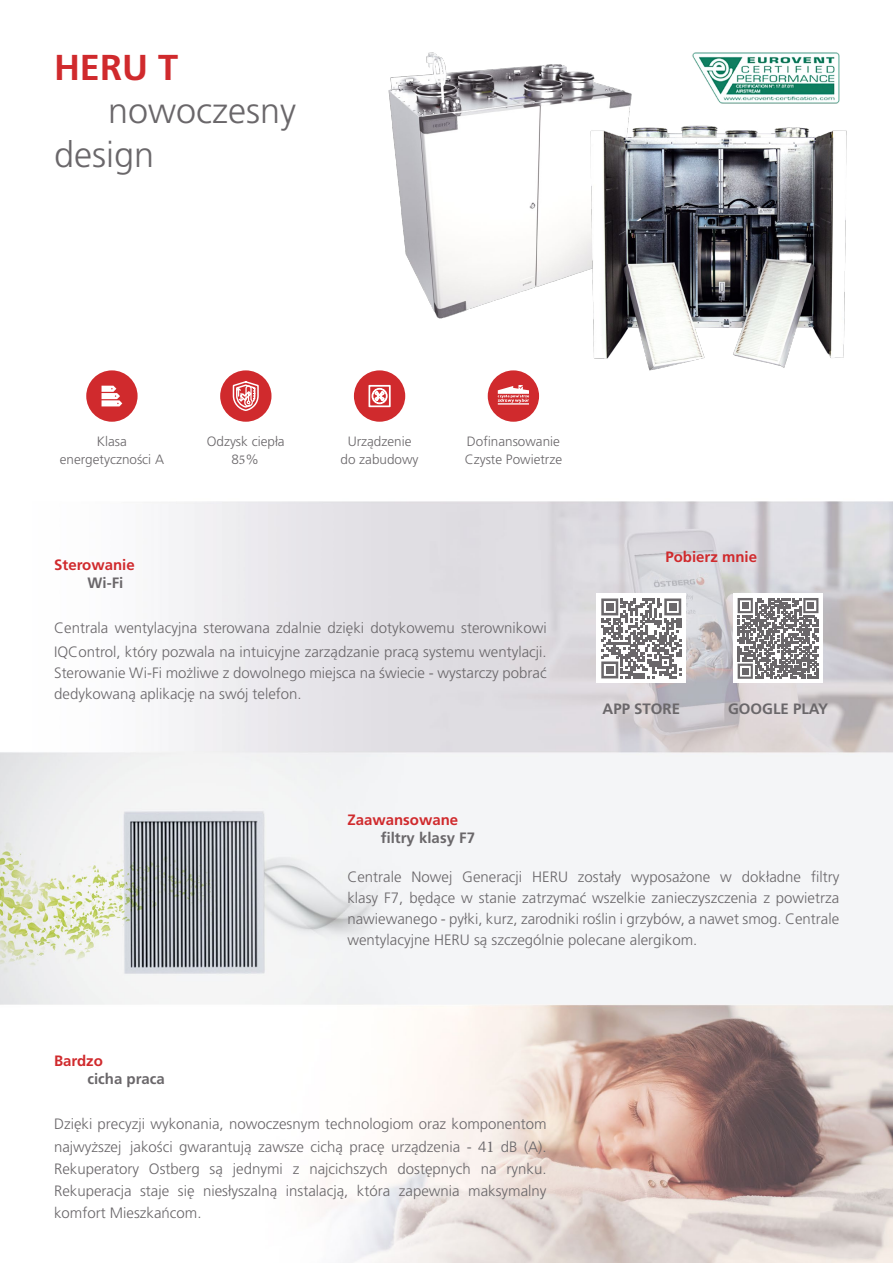
<style>
.page{position:relative;width:893px;height:1263px;background:#fff}
.page>*{position:absolute;margin:0;border:0;box-sizing:border-box;transform-origin:0 0}
.t1{font:300 36px/43.2px "Frutiger LT Pro";color:#6a676a}
.t2{font:700 36px "Frutiger LT Pro";color:#d02a2d}
.t3{font:300 15px/21px "Frutiger LT Pro";color:#6a676a}
.t4{font:700 15px "Frutiger LT Pro";color:#6a676a}
.t5{font:700 15px "Frutiger LT Pro";color:#d02a2d}
.t6{font:300 13.5px/18px "Frutiger LT Pro";color:#6a676a;text-align:center}
.s1{font-family:"Minion Pro";font-weight:400}
.s2{font-family:"Minion Pro";font-weight:400;font-size:16.5px}
</style>
<div class="page">
<img style="left:0;top:370px;width:893px;height:893px">
<img style="left:388px;top:52px;width:244px;height:267px">
<img style="left:580px;top:115px;width:279px;height:261px">
<div style="left:86px;top:370px;width:52px;height:52px;background:#d02a2d;border-radius:50%"></div>
<svg style="left:102px;top:386px;width:20px;height:20px"></svg>
<div style="left:220px;top:370px;width:51px;height:52px;background:#d02a2d;border-radius:50%"></div>
<div style="left:354px;top:370px;width:51px;height:52px;background:#d02a2d;border-radius:50%"></div>
<svg style="left:368px;top:385px;width:23px;height:22px"></svg>
<div style="left:488px;top:370px;width:51px;height:52px;background:#d02a2d;border-radius:50%"></div>
<svg style="left:498px;top:385px;width:31px;height:20px"></svg>
<svg style="left:232px;top:381px;width:27px;height:30px"></svg>
<img style="left:692px;top:52px;width:148px;height:52px">
<div style="left:596px;top:594px;width:90px;height:89px;background:#fff"></div>
<svg style="left:601px;top:598px;width:80px;height:80px"></svg>
<div style="left:606px;top:603px;width:7px;height:8px;background:#6a676a"></div>
<div style="left:669px;top:603px;width:7px;height:8px;background:#6a676a"></div>
<div style="left:606px;top:666px;width:7px;height:8px;background:#6a676a"></div>
<div style="left:733px;top:594px;width:90px;height:89px;background:#fff"></div>
<svg style="left:738px;top:598px;width:81px;height:81px"></svg>
<div style="left:742px;top:602px;width:7px;height:7px;background:#6a676a"></div>
<div style="left:808px;top:602px;width:6px;height:7px;background:#6a676a"></div>
<div style="left:742px;top:668px;width:7px;height:6px;background:#6a676a"></div>
<h1 class="t2" style="left:54px;top:46px;width:126px">HERU T</h1>
<h1 class="t1" style="left:54px;top:90px;width:244px;text-indent:54px">nowoczesny design</h1>
<p class="t6" style="left:60px;top:433px;width:106px">Klasa energetyczności A</p>
<p class="t6" style="left:207px;top:433px;width:79px">Odzysk ciepła<br>8<span class="s1">5</span>%</p>
<p class="t6" style="left:341px;top:433px;width:80px">Urządzenie do zabudowy</p>
<p class="t6" style="left:465px;top:433px;width:99px;text-align:left">Dofinansowanie<br>Czyste Powietrze</p>
<p class="t5" style="left:54px;top:556px;width:82px">Sterowanie</p>
<p class="t4" style="left:88px;top:574px;width:37px">Wi-Fi</p>
<p class="t3" style="left:54px;top:616px;width:494px;line-height:24px">Centrala wentylacyjna sterowana zdalnie dzięki dotykowemu sterownikowi<br>IQControl, który pozwala na intuicyjne zarządzanie pracą systemu wentylacji.</p>
<p class="t3" style="left:54px;top:663px;width:494px">Sterowanie Wi-Fi możliwe z dowolnego miejsca na świecie - wystarczy pobrać dedykowaną aplikację na swój telefon.</p>
<p class="t5" style="left:665px;top:548px;width:93px">Pobierz mnie</p>
<p class="t4" style="left:602px;top:699px;width:79px">APP STORE</p>
<p class="t4" style="left:728px;top:699px;width:102px">GOOGLE PLAY</p>
<p class="t5" style="left:347px;top:811px;width:112px">Zaawansowane</p>
<p class="t4" style="left:381px;top:829px;width:96px">filtry klasy F7</p>
<p class="t3" style="left:347px;top:866px;width:493px;text-align:justify">Centrale Nowej Generacji HERU zostały wyposażone w dokładne filtry klasy F7, będące w stanie zatrzymać wszelkie zanieczyszczenia z powietrza nawiewanego - pyłki, kurz, zarodniki roślin i grzybów, a nawet smog. Centrale wentylacyjne HERU są szczególnie polecane alergikom.</p>
<p class="t5" style="left:54px;top:1052px;width:50px">Bardzo</p>
<p class="t4" style="left:87px;top:1070px;width:79px">cicha praca</p>
<p class="t3" style="left:54px;top:1112px;width:494px;line-height:22.4px;text-align:justify">Dzięki precyzji wykonania, nowoczesnym technologiom oraz komponentom najwyższej jakości gwarantują zawsze cichą pracę urządzenia - 4<span class="s2">1</span> dB (A).<br>Rekuperatory Ostberg są jednymi z najcichszych dostępnych na rynku.<br>Rekuperacja staje się niesłyszalną instalacją, która zapewnia maksymalny komfort Mieszkańcom.</p>
</div>
